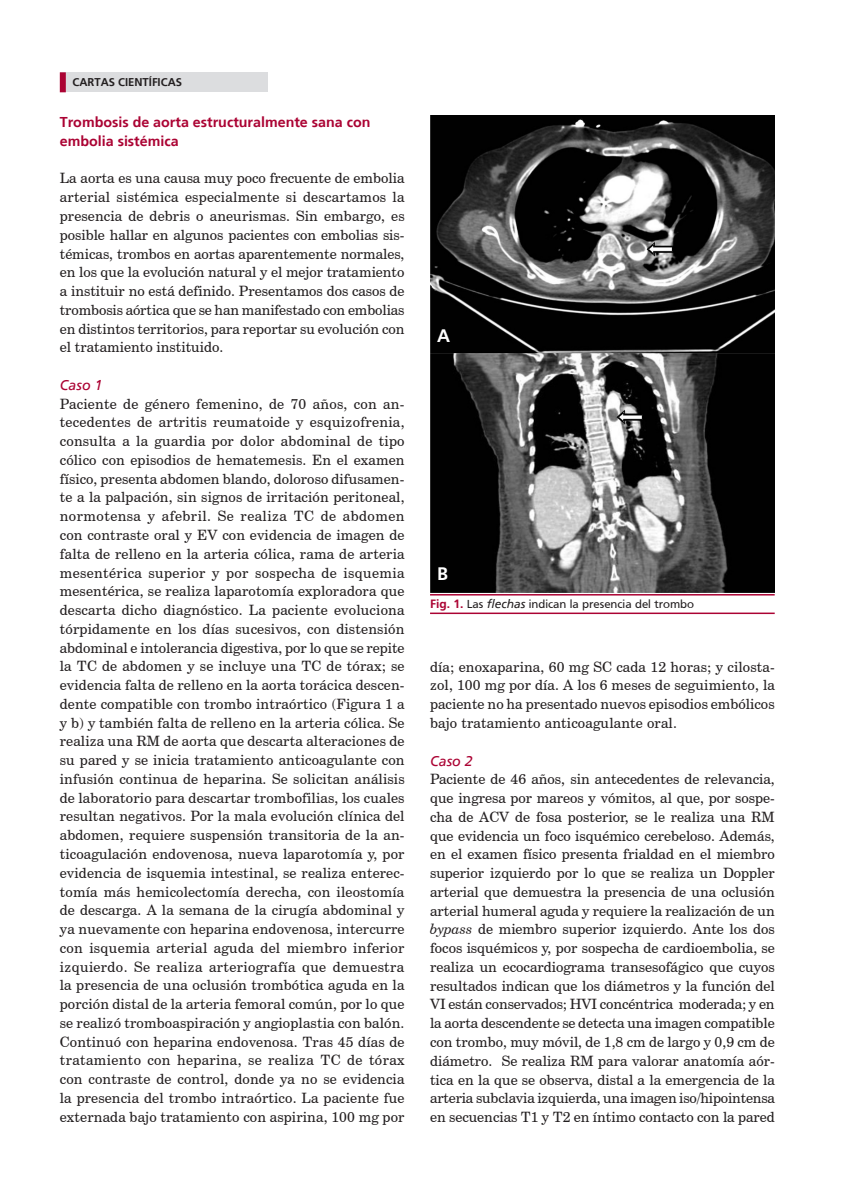
<style>
.page{position:relative;width:849px;height:1189px;background:#fff}
.page>*{position:absolute;margin:0;border:0;box-sizing:border-box;transform-origin:0 0}
.t1{font:700 18px "Frutiger";color:#fff}
.texto1{font:14.25px/18.8px "Century Schoolbook BT";color:#231f20;text-align:justify}
.subtit1n{font:700 14.25px/18.8px "Frutiger";color:#ab0333}
.subtit1b{font:italic 14.25px "Frutiger";color:#ab0333}
.epigrafe{font:12px "Frutiger";color:#231f20}
.seccion{font:700 11.25px "Frutiger";color:#231f20}
.s1{font-weight:700;color:#ab0333}
.s2{font-style:italic}
</style>
<div class="page">
<hr style="left:430px;top:594px;width:344px;height:1px;background:#ab0333">
<hr style="left:430px;top:612px;width:344px;height:2px;background:#ab0333">
<img style="left:430px;top:115px;width:344px;height:478px">
<div style="left:60px;top:72px;width:207px;height:20px;background:#dcdddf"></div>
<div style="left:60px;top:72px;width:6px;height:20px;background:#ab0333"></div>
<p class="seccion" style="left:73px;top:75px;width:111px">CARTAS CIENTÍFICAS</p>
<p class="subtit1n" style="left:60px;top:113px;width:312px">Trombosis de aorta estructuralmente sana con embolia sistémica</p>
<p class="texto1" style="left:60px;top:169px;width:346px">La aorta es una causa muy poco frecuente de embolia arterial sistémica especialmente si descartamos la presencia de debris o aneurismas. Sin embargo, es posible hallar en algunos pacientes con embolias sis&shy;témicas, trombos en aortas aparentemente normales, en los que la evolución natural y el mejor tratamiento a instituir no está definido. Presentamos dos casos de trombosis aórtica que se han manifestado con embolias en distintos territorios, para reportar su evolución con el tratamiento instituido.</p>
<p class="subtit1b" style="left:60px;top:376px;width:44px">Caso 1</p>
<p class="texto1" style="left:60px;top:394px;width:346px">Paciente de género femenino, de 70 años, con an&shy;tecedentes de artritis reumatoide y esquizofrenia, consulta a la guardia por dolor abdominal de tipo cólico con episodios de hematemesis. En el examen físico, presenta abdomen blando, doloroso difusamen&shy;te a la palpación, sin signos de irritación peritoneal, normotensa y afebril. Se realiza TC de abdomen con contraste oral y EV con evidencia de imagen de falta de relleno en la arteria cólica, rama de arteria mesentérica superior y por sospecha de isquemia mesentérica, se realiza laparotomía exploradora que descarta dicho diagnóstico. La paciente evoluciona tórpidamente en los días sucesivos, con distensión abdominal e intolerancia digestiva, por lo que se repite la TC de abdomen y se incluye una TC de tórax; se evidencia falta de relleno en la aorta torácica descen&shy;dente compatible con trombo intraórtico (Figura 1 a y b) y también falta de relleno en la arteria cólica. Se realiza una RM de aorta que descarta alteraciones de su pared y se inicia tratamiento anticoagulante con infusión continua de heparina. Se solicitan análisis de laboratorio para descartar trombofilias, los cuales resultan negativos. Por la mala evolución clínica del abdomen, requiere suspensión transitoria de la an&shy;ticoagulación endovenosa, nueva laparotomía y, por evidencia de isquemia intestinal, se realiza enterec&shy;tomía más hemicolectomía derecha, con ileostomía de descarga. A la semana de la cirugía abdominal y ya nuevamente con heparina endovenosa, intercurre con isquemia arterial aguda del miembro inferior izquierdo. Se realiza arteriografía que demuestra la presencia de una oclusión trombótica aguda en la porción distal de la arteria femoral común, por lo que se realizó tromboaspiración y angioplastia con balón.<br>Continuó con heparina endovenosa. Tras 45 días de tratamiento con heparina, se realiza TC de tórax con contraste de control, donde ya no se evidencia la presencia del trombo intraórtico. La paciente fue externada bajo tratamiento con aspirina, 100 mg por</p>
<p class="t1" style="left:437px;top:325px;width:14px">A</p>
<p class="t1" style="left:437px;top:563px;width:12px">B</p>
<p class="epigrafe" style="left:430px;top:597px;width:265px"><span class="s1">Fig. 1.</span> Las <span class="s2">flechas</span> indican la presencia del trombo</p>
<p class="texto1" style="left:430px;top:657px;width:346px">día; enoxaparina, 60 mg SC cada 12 horas; y cilosta&shy;zol, 100 mg por día. A los 6 meses de seguimiento, la paciente no ha presentado nuevos episodios embólicos bajo tratamiento anticoagulante oral.</p>
<p class="subtit1b" style="left:430px;top:752px;width:44px">Caso 2</p>
<p class="texto1" style="left:430px;top:769px;width:346px">Paciente de 46 años, sin antecedentes de relevancia, que ingresa por mareos y vómitos, al que, por sospe&shy;cha de ACV de fosa posterior, se le realiza una RM que evidencia un foco isquémico cerebeloso. Además, en el examen físico presenta frialdad en el miembro superior izquierdo por lo que se realiza un Doppler arterial que demuestra la presencia de una oclusión arterial humeral aguda y requiere la realización de un <span class="s2">bypass</span> de miembro superior izquierdo. Ante los dos focos isquémicos y, por sospecha de cardioembolia, se realiza un ecocardiograma transesofágico que cuyos resultados indican que los diámetros y la función del VI están conservados; HVI concéntrica moderada; y en la aorta descendente se detecta una imagen compatible con trombo, muy móvil, de 1,8 cm de largo y 0,9 cm de diámetro. Se realiza RM para valorar anatomía aór&shy;tica en la que se observa, distal a la emergencia de la arteria subclavia izquierda, una imagen iso/hipointensa en secuencias T1 y T2 en íntimo contacto con la pared</p>
</div>
